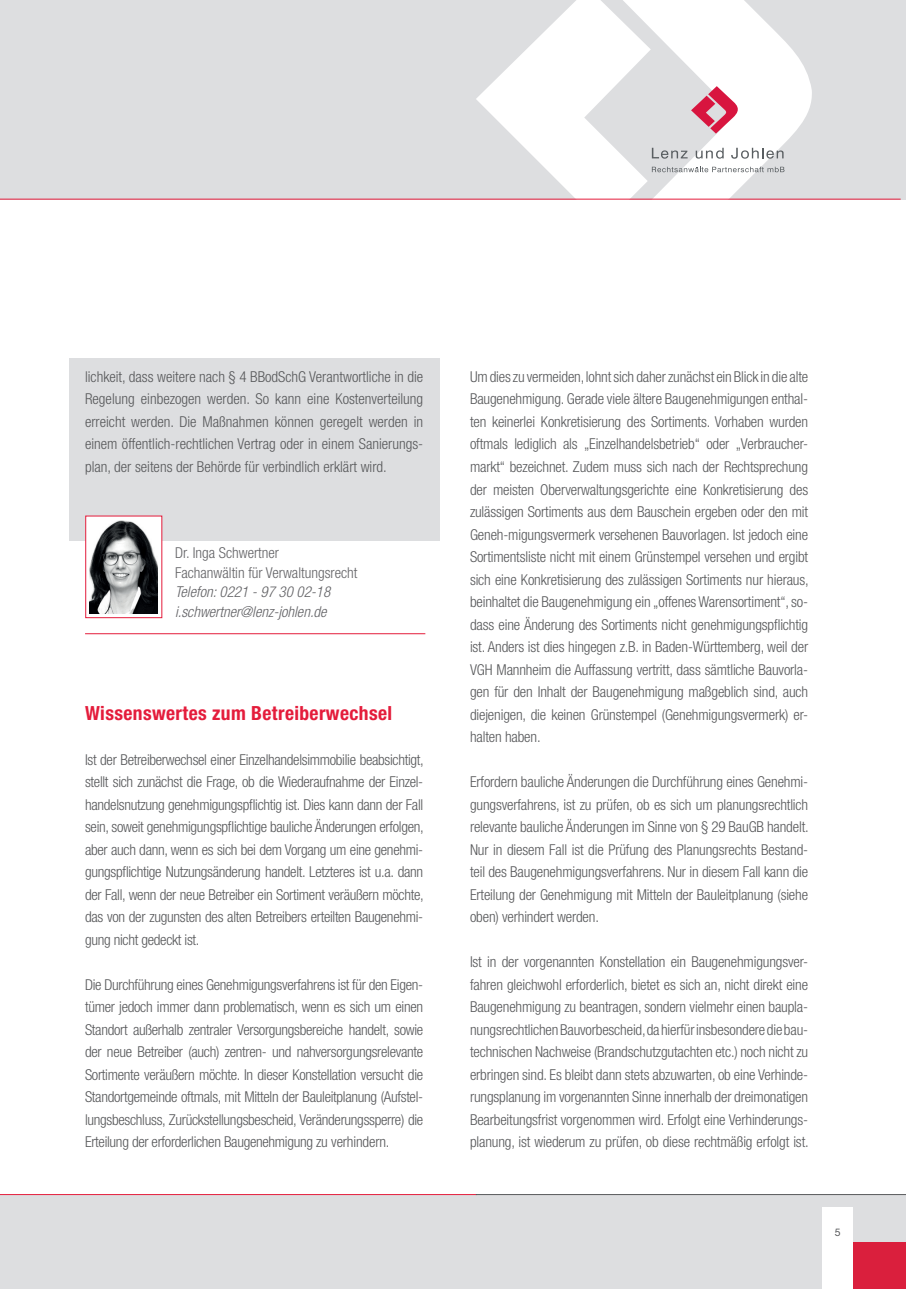
<style>
.page{position:relative;width:906px;height:1289px;background:#fff}
.page>*{position:absolute;margin:0;border:0;box-sizing:border-box;transform-origin:0 0}
.t1{font:700 condensed 19.5px "Helvetica Neue LT Std";letter-spacing:.02em;color:#e41c3b}
.t2{font:300 condensed 15px/22.5px "Helvetica Neue LT Std";letter-spacing:-.01em;color:#57585a;text-align:justify}
.t3{font:italic 300 condensed 15px/19.5px "Helvetica Neue LT Std";color:#636366}
.t4{font:300 condensed 15px/19.5px "Helvetica Neue LT Std";color:#636366}
.t5{font:10.5px "Helvetica Neue LT Std";color:#57585a}
</style>
<div class="page">
<div style="left:0;top:0;width:906px;height:199px;background:#dddee0"></div>
<div style="left:0;top:1194px;width:906px;height:94px;background:#dddee0"></div>
<svg style="left:784px;top:41px;width:29px;height:158px"></svg>
<svg style="left:476px;top:0;width:308px;height:199px"></svg>
<div style="left:853px;top:1241px;width:53px;height:47px;background:#da1f3d"></div>
<div style="left:69px;top:358px;width:370px;height:183px;background:#dddee0"></div>
<div style="left:85px;top:516px;width:77px;height:102px;background:#fff;border:1px solid #e41c3b"></div>
<img style="left:90px;top:520px;width:68px;height:93px">
<hr style="left:85px;top:633px;width:340px;height:1px;background:#e41c3b">
<hr style="left:0;top:1194px;width:477px;height:1px;background:#e41c3b">
<hr style="left:0;top:199px;width:900px;height:1px;background:#e41c3b">
<hr style="left:476px;top:1194px;width:430px;height:1px;background:#57585a">
<div style="left:822px;top:1206px;width:31px;height:82px;background:#fff"></div>
<p class="t2" style="left:85px;top:365px;width:340px">lichkeit, dass weitere nach § 4 BBodSchG Verantwortliche in die Regelung einbezogen werden. So kann eine Kostenverteilung erreicht werden. Die Maßnahmen können geregelt werden in einem öffentlich-rechtlichen Vertrag oder in einem Sanierungs&shy;plan, der seitens der Behörde für verbindlich erklärt wird.</p>
<p class="t4" style="left:175px;top:543px;width:184px">Dr. Inga Schwertner<br>Fachanwältin für Verwaltungsrecht</p>
<p class="t3" style="left:175px;top:582px;width:157px">Telefon: 0221 - 97 30 02-18 i.schwertner@lenz-johlen.de</p>
<h1 class="t1" style="left:85px;top:701px;width:309px">Wissenswertes zum Betreiberwechsel</h1>
<p class="t2" style="left:85px;top:748px;width:340px">Ist der Betreiberwechsel einer Einzelhandelsimmobilie beabsichtigt, stellt sich zunächst die Frage, ob die Wiederaufnahme der Einzel&shy;handelsnutzung genehmigungspflichtig ist. Dies kann dann der Fall sein, soweit genehmigungspflichtige bauliche Änderungen erfolgen, aber auch dann, wenn es sich bei dem Vorgang um eine genehmi&shy;gungspflichtige Nutzungsänderung handelt. Letzteres ist u.a. dann der Fall, wenn der neue Betreiber ein Sortiment veräußern möchte, das von der zugunsten des alten Betreibers erteilten Baugenehmi&shy;gung nicht gedeckt ist.</p>
<p class="t2" style="left:85px;top:973px;width:340px">Die Durchführung eines Genehmigungsverfahrens ist für den Eigen&shy;tümer jedoch immer dann problematisch, wenn es sich um einen Standort außerhalb zentraler Versorgungsbereiche handelt, sowie der neue Betreiber (auch) zentren- und nahversorgungsrelevante Sortimente veräußern möchte. In dieser Konstellation versucht die Standortgemeinde oftmals, mit Mitteln der Bauleitplanung (Aufstel&shy;lungsbeschluss, Zurückstellungsbescheid, Veränderungssperre) die Erteilung der erforderlichen Baugenehmigung zu verhindern.</p>
<p class="t2" style="left:470px;top:365px;width:340px">Um dies zu vermeiden, lohnt sich daher zunächst ein Blick in die alte Baugenehmigung. Gerade viele ältere Baugenehmigungen enthal&shy;ten keinerlei Konkretisierung des Sortiments. Vorhaben wurden oftmals lediglich als „Einzelhandelsbetrieb“ oder „Verbraucher&shy;markt“ bezeichnet. Zudem muss sich nach der Rechtsprechung der meisten Oberverwaltungsgerichte eine Konkretisierung des zulässigen Sortiments aus dem Bauschein ergeben oder den mit Geneh-migungsvermerk versehenen Bauvorlagen. Ist jedoch eine Sortimentsliste nicht mit einem Grünstempel versehen und ergibt sich eine Konkretisierung des zulässigen Sortiments nur hieraus, beinhaltet die Baugenehmigung ein „offenes Warensortiment“, so&shy;dass eine Änderung des Sortiments nicht genehmigungspflichtig ist. Anders ist dies hingegen z.B. in Baden-Württemberg, weil der VGH Mannheim die Auffassung vertritt, dass sämtliche Bauvorla&shy;gen für den Inhalt der Baugenehmigung maßgeblich sind, auch diejenigen, die keinen Grünstempel (Genehmigungsvermerk) er&shy;halten haben.</p>
<p class="t2" style="left:470px;top:770px;width:340px">Erfordern bauliche Änderungen die Durchführung eines Genehmi&shy;gungsverfahrens, ist zu prüfen, ob es sich um planungsrechtlich relevante bauliche Änderungen im Sinne von § 29 BauGB handelt.<br>Nur in diesem Fall ist die Prüfung des Planungsrechts Bestand&shy;teil des Baugenehmigungsverfahrens. Nur in diesem Fall kann die Erteilung der Genehmigung mit Mitteln der Bauleitplanung (siehe oben) verhindert werden.</p>
<p class="t2" style="left:470px;top:950px;width:340px">Ist in der vorgenannten Konstellation ein Baugenehmigungsver&shy;fahren gleichwohl erforderlich, bietet es sich an, nicht direkt eine Baugenehmigung zu beantragen, sondern vielmehr einen baupla&shy;nungsrechtlichen Bauvorbescheid, da hierfür insbesondere die bau&shy;technischen Nachweise (Brandschutzgutachten etc.) noch nicht zu erbringen sind. Es bleibt dann stets abzuwarten, ob eine Verhinde&shy;rungsplanung im vorgenannten Sinne innerhalb der dreimonatigen Bearbeitungsfrist vorgenommen wird. Erfolgt eine Verhinderungs&shy;planung, ist wiederum zu prüfen, ob diese rechtmäßig erfolgt ist.</p>
<p class="t5" style="left:835px;top:1225px;width:7px">5</p>
</div>
